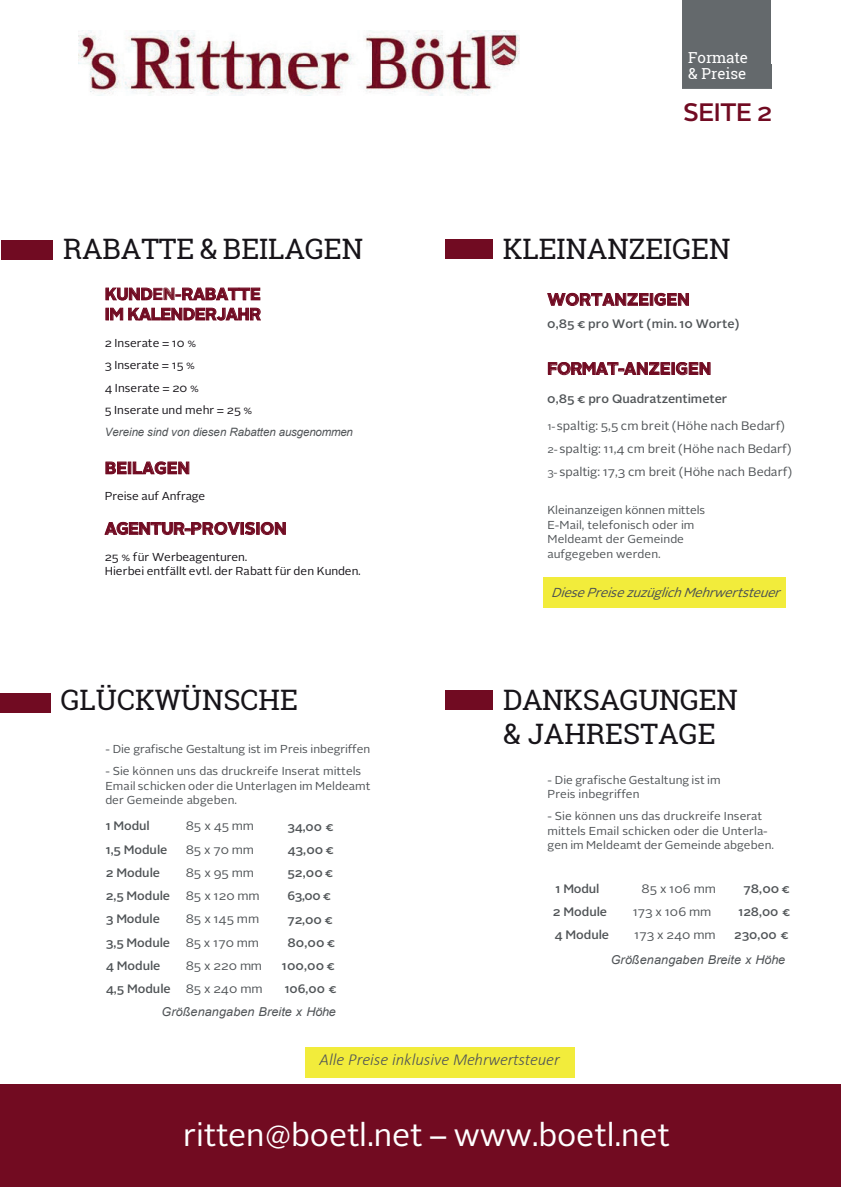
<style>
.page{position:relative;width:841px;height:1187px;background:#fff}
.page>*{position:absolute;margin:0;border:0;box-sizing:border-box;transform-origin:0 0}
.t1{font:31.95px "Alright Sans";letter-spacing:-.005em;color:#fff}
.t2{font:28.2px/33.8px "Roboto Slab";letter-spacing:-.005em;color:#171419}
.t3{font:500 25.2px "Alright Sans";letter-spacing:-.025em;color:#710b22}
.t4{font:700 16.8px/20.1px "Alright Sans";color:#710b22}
.t5{font:italic 300 16.8px "Calibri";letter-spacing:-.005em;color:#505457}
.t6{font:15.15px/16.2px "Roboto Slab";letter-spacing:-.005em;color:#fff}
.t7{font:italic 13.05px "Alright Sans";color:#494f53}
.t8{font:12.3px/27px "Alright Sans";letter-spacing:.005em;color:#505457}
.t9{font:500 12.3px "Alright Sans";color:#505457}
.t10{font:italic 12.3px "Arial";letter-spacing:.005em;color:#505457}
.t11{font:11.55px/14.4px "Alright Sans";letter-spacing:.005em;color:#505457}
.t12{font:11.55px/22.4px "Alright Sans";letter-spacing:.005em;color:#171419}
.t13{font:italic 11.55px "Arial";letter-spacing:-.01em;color:#505457}
.s1{font-weight:400}
.s2{font-weight:500}
.s3{font-size:10.65px}
</style>
<div class="page">
<div style="left:543px;top:577px;width:243px;height:31px;background:#f2ec3b"></div>
<div style="left:305px;top:1047px;width:270px;height:30px;background:#f2ec3b"></div>
<img style="left:78px;top:30px;width:441px;height:65px">
<div style="left:682px;top:0;width:89px;height:88px;background:#64696c"></div>
<div style="left:445px;top:239px;width:48px;height:20px;background:#710b22"></div>
<div style="left:1px;top:240px;width:51px;height:20px;background:#710b22"></div>
<svg style="left:153px;top:287px;width:28px;height:13px"></svg>
<div style="left:0;top:692px;width:50px;height:20px;background:#710b22"></div>
<div style="left:445px;top:690px;width:48px;height:20px;background:#710b22"></div>
<div style="left:0;top:1084px;width:840px;height:102px;background:#720b21"></div>
<h3 class="t6" style="left:688px;top:49px;width:61px">Formate &amp; Preise</h3>
<h2 class="t2" style="left:63px;top:231px;width:301px">RABATTE &amp; BEILAGEN</h2>
<h3 class="t4" style="left:105px;top:284px;width:158px">KUNDEN-RABATTE<br>IM KALENDERJAHR</h3>
<p class="t12" style="left:105px;top:331px;width:149px">2 Inserate = 10 %<br>3 Inserate = 15 %<br>4 Inserate = 20 %<br>5 Inserate und mehr = 25 %</p>
<p class="t13" style="left:105px;top:424px;width:250px">Vereine sind von diesen Rabatten ausgenommen</p>
<h3 class="t4" style="left:105px;top:458px;width:87px">BEILAGEN</h3>
<p class="t12" style="left:105px;top:485px;width:102px">Preise auf Anfrage</p>
<h3 class="t4" style="left:105px;top:518px;width:183px">AGENTUR-PROVISION</h3>
<p class="t12" style="left:105px;top:549px;width:257px;line-height:14.2px">25 % für Werbeagenturen.<br>Hierbei entfällt evtl. der Rabatt für den Kunden.</p>
<h2 class="t2" style="left:61px;top:682px;width:239px">GLÜCKWÜNSCHE</h2>
<p class="t11" style="left:105px;top:741px;width:266px">- Die grafische Gestaltung ist im Preis inbegriffen</p>
<p class="t11" style="left:105px;top:763px;width:266px">- Sie können uns das druckreife Inserat mittels<br>Email schicken oder die Unterlagen im Meldeamt der Gemeinde abgeben.</p>
<p class="t9" style="left:106px;top:817px;width:45px">1 Modul</p>
<p class="t8" style="left:186px;top:812px;width:70px">85 x 45 mm</p>
<p class="t9" style="left:287px;top:817px;width:48px">34,00 €</p>
<p class="t9" style="left:106px;top:840px;width:63px">1,5 Module</p>
<p class="t8" style="left:186px;top:835px;width:70px">85 x 70 mm</p>
<p class="t9" style="left:287px;top:840px;width:48px">43,00 €</p>
<p class="t9" style="left:106px;top:863px;width:56px">2 Module</p>
<p class="t8" style="left:186px;top:859px;width:70px">85 x 95 mm</p>
<p class="t9" style="left:287px;top:864px;width:47px">52,00 €</p>
<p class="t9" style="left:106px;top:887px;width:66px">2,5 Module</p>
<p class="t8" style="left:186px;top:882px;width:76px">85 x 120 mm</p>
<p class="t9" style="left:287px;top:887px;width:45px">63,00 €</p>
<p class="t9" style="left:106px;top:910px;width:56px">3 Module</p>
<p class="t8" style="left:186px;top:905px;width:75px">85 x 145 mm</p>
<p class="t9" style="left:287px;top:910px;width:47px">72,00 €</p>
<p class="t9" style="left:106px;top:933px;width:66px">3,5 Module</p>
<p class="t8" style="left:186px;top:928px;width:75px">85 x 170 mm</p>
<p class="t9" style="left:287px;top:933px;width:49px">80,00 €</p>
<p class="t9" style="left:106px;top:956px;width:56px">4 Module</p>
<p class="t8" style="left:186px;top:951px;width:78px">85 x 220 mm</p>
<p class="t9" style="left:282px;top:957px;width:55px">100,00 €</p>
<p class="t9" style="left:106px;top:979px;width:158px">4,5 Module <span class="s1">85 x 240 mm</span></p>
<p class="t9" style="left:285px;top:980px;width:53px">106,00 €</p>
<p class="t10" style="left:161px;top:1003px;width:176px">Größenangaben Breite x Höhe</p>
<h3 class="t3" style="left:683px;top:94px;width:90px">SEITE 2</h3>
<h2 class="t2" style="left:502px;top:231px;width:229px">KLEINANZEIGEN</h2>
<h3 class="t4" style="left:547px;top:289px;width:144px">WORTANZEIGEN</h3>
<p class="t9" style="left:547px;top:315px;width:194px">0,85 € pro Wort (min. 10 Worte)</p>
<h3 class="t4" style="left:547px;top:358px;width:165px">FORMAT-ANZEIGEN</h3>
<p class="t8" style="left:547px;top:385px;width:239px"><span class="s2">0,85 € pro Quadratzentimeter<br></span><span class="s3">1-</span>spaltig: 5,5 cm breit (Höhe nach Bedarf)</p>
<p class="t8" style="left:547px;top:437px;width:246px;line-height:23.4px"><span class="s3">2-</span> spaltig: 11,4 cm breit (Höhe nach Bedarf)<br><span class="s3">3-</span> spaltig: 17,3 cm breit (Höhe nach Bedarf)</p>
<p class="t11" style="left:547px;top:503px;width:159px">Kleinanzeigen können mittels<br>E-Mail, telefonisch oder im<br>Meldeamt der Gemeinde aufgegeben werden.</p>
<p class="t7" style="left:551px;top:583px;width:236px">Diese Preise zuzüglich Mehrwertsteuer</p>
<h2 class="t2" style="left:503px;top:682px;width:236px">DANKSAGUNGEN &amp; JAHRESTAGE</h2>
<p class="t11" style="left:547px;top:772px;width:174px">- Die grafische Gestaltung ist im<br>Preis inbegriffen</p>
<p class="t11" style="left:547px;top:809px;width:228px">- Sie können uns das druckreife Inserat mittels Email schicken oder die Unterla&shy;gen im Meldeamt der Gemeinde abgeben.</p>
<p class="t9" style="left:555px;top:879px;width:45px">1 Modul</p>
<p class="t8" style="left:641px;top:874px;width:76px">85 x 106 mm</p>
<p class="t9" style="left:743px;top:879px;width:48px">78,00 €</p>
<p class="t9" style="left:552px;top:902px;width:56px">2 Module</p>
<p class="t8" style="left:632px;top:898px;width:80px">173 x 106 mm</p>
<p class="t9" style="left:738px;top:902px;width:53px">128,00 €</p>
<p class="t9" style="left:554px;top:926px;width:56px">4 Module</p>
<p class="t8" style="left:634px;top:921px;width:83px">173 x 240 mm</p>
<p class="t9" style="left:734px;top:926px;width:56px">230,00 €</p>
<p class="t10" style="left:610px;top:951px;width:176px">Größenangaben Breite x Höhe</p>
<h3 class="t5" style="left:319px;top:1048px;width:241px">Alle Preise inklusive Mehrwertsteuer</h3>
<h1 class="t1" style="left:183px;top:1112px;width:488px">ritten@boetl.net – www.boetl.net</h1>
</div>
